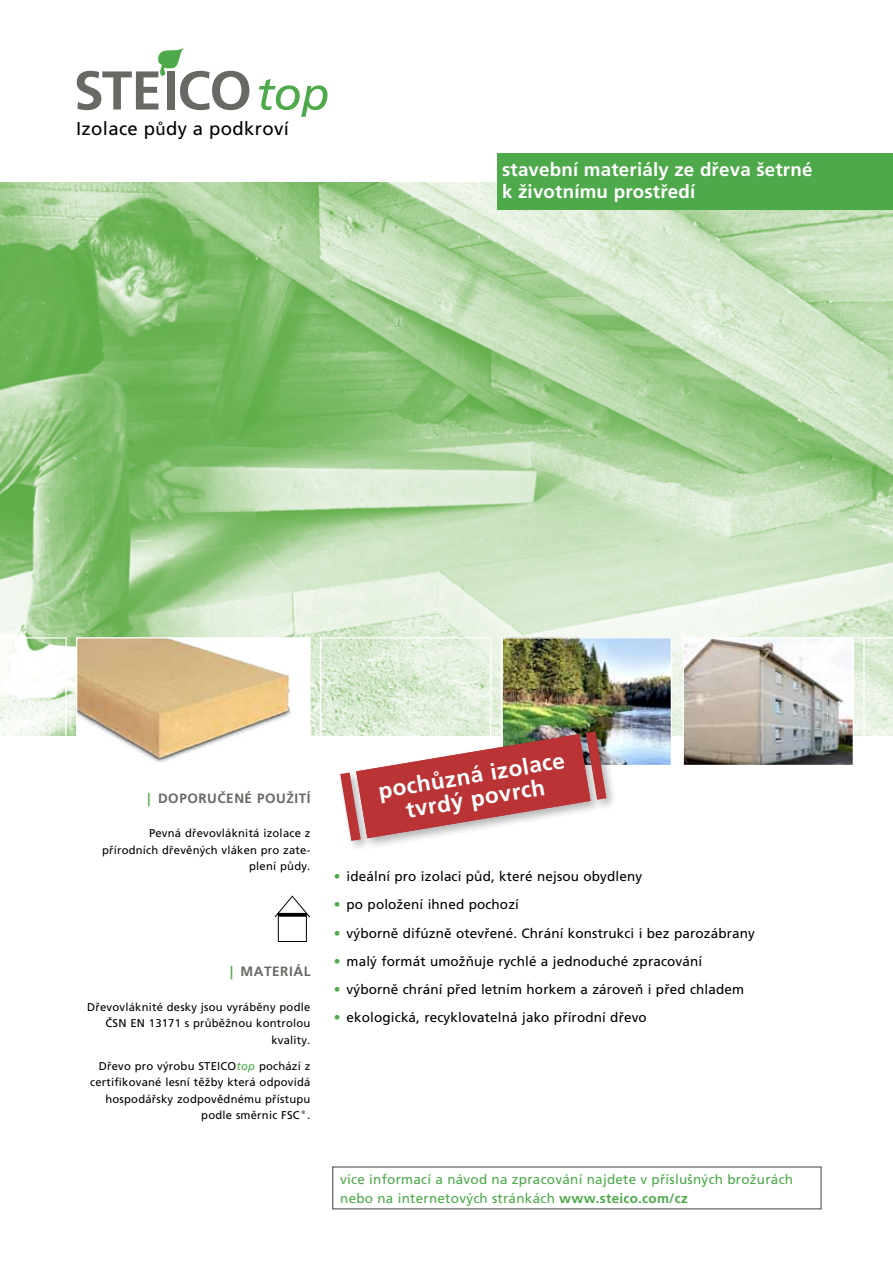
<style>
.page{position:relative;width:893px;height:1263px;background:#fff}
.page>*{position:absolute;margin:0;border:0;box-sizing:border-box;transform-origin:0 0}
.t1{font:700 22.5px/23.4px "Frutiger CE";color:#fff;text-align:center}
.t2{font:700 18.75px/22.5px "Frutiger CE";letter-spacing:.01em;color:#fff}
.t3{font:18.6px "Frutiger";letter-spacing:.02em;color:#000}
.t4{font:13.5px "Frutiger CE";letter-spacing:.01em;color:#000}
.t5{font:13.5px/18.8px "Frutiger CE";letter-spacing:.02em;color:#4da94a}
.t6{font:700 13.5px "Frutiger CE";letter-spacing:.04em;color:#6a6864}
.t7{font:11.25px/16.5px "Frutiger CE";letter-spacing:.02em;color:#000;text-align:right}
.s1{font-family:"Myriad Pro"}
.s2{font-family:"Frutiger";color:#4da94a}
.s3{font-style:italic;color:#4da94a}
.s4{font-weight:700;color:#4da94a}
.s5{color:#4da94a}
.s6{font-weight:700}
</style>
<div class="page">
<svg style="left:274px;top:895px;width:36px;height:47px"></svg>
<svg style="left:278px;top:913px;width:28px;height:4px"></svg>
<img style="left:0;top:183px;width:893px;height:553px">
<svg style="left:77px;top:47px;width:172px;height:63px"></svg>
<svg style="left:259px;top:79px;width:68px;height:38px"></svg>
<img style="left:78px;top:639px;width:231px;height:124px">
<div style="left:76px;top:637px;width:235px;height:129px;border:1px solid #fff"></div>
<div style="left:320px;top:637px;width:171px;height:129px;border:1px solid #fff"></div>
<svg style="left:0;top:637px;width:67px;height:99px"></svg>
<img style="left:503px;top:639px;width:167px;height:125px">
<div style="left:501px;top:637px;width:171px;height:129px;border:1px solid #fff"></div>
<svg style="left:863px;top:637px;width:30px;height:99px;background:#e3efdd"></svg>
<img style="left:685px;top:639px;width:167px;height:125px">
<div style="left:683px;top:637px;width:171px;height:129px;border:1px solid #fff"></div>
<div style="left:337px;top:728px;width:282px;height:125px;background:#000;opacity:.3"></div>
<svg style="left:340px;top:731px;width:266px;height:110px"></svg>
<div style="left:332px;top:1166px;width:490px;height:43px;border:1px solid #6a6864"></div>
<div style="left:497px;top:153px;width:396px;height:57px;background:#4da94a"></div>
<h3 class="t3" style="left:76px;top:118px;width:214px">Izolace p<span class="s1">ů</span>dy a podkroví</h3>
<h2 class="t2" style="left:502px;top:158px;width:312px">stavební materiály ze dřeva šetrné k životnímu prostředí</h2>
<p class="t6" style="left:147px;top:790px;width:165px"><span class="s2">|</span> DOPORUČENÉ POUŽITÍ</p>
<p class="t7" style="left:102px;top:825px;width:210px">Pevná dřevovláknitá izolace z přírodních dřevěných vláken pro zate&shy;plení půdy.</p>
<p class="t6" style="left:230px;top:963px;width:43px"><span class="s2">|</span> Materi</p>
<p class="t6" style="left:293px;top:963px;width:16px">ál</p>
<p class="t7" style="left:87px;top:999px;width:225px">Dřevovláknité desky jsou vyráběny podle<br>ČSN EN 13171 s průběžnou kontrolou kvality.</p>
<p class="t7" style="left:90px;top:1057px;width:222px">Dřevo pro výrobu STEICO<span class="s3">top</span> pochází z certifikované lesní těžby která odpovídá hospodářsky zodpovědnému přístupu podle směrnic FSC<sup>®</sup>.</p>
<h1 class="t1" style="left:377px;top:778px;width:190px;rotate:-9deg">pochůzná izolace tvrdý povrch</h1>
<p class="t4" style="left:334px;top:869px;width:310px"><span class="s4">•</span> ideální pro izolaci půd, které nejsou obydleny</p>
<p class="t4" style="left:334px;top:897px;width:187px"><span class="s5">•</span> po položení ihned pochozí</p>
<p class="t4" style="left:334px;top:925px;width:423px"><span class="s5">•</span> výborně difúzně otevřené. Chrání konstrukci i bez parozábrany</p>
<p class="t4" style="left:334px;top:953px;width:370px"><span class="s5">•</span> malý formát umožňuje rychlé a jednoduché zpracování</p>
<p class="t4" style="left:334px;top:981px;width:412px"><span class="s5">•</span> výborně chrání před letním horkem a zároveň i před chladem</p>
<p class="t4" style="left:334px;top:1009px;width:314px"><span class="s5">•</span> ekologická, recyklovatelná jako přírodní dřevo</p>
<p class="t5" style="left:340px;top:1170px;width:455px">více informací a návod na zpracování najdete v příslušných brožurách nebo na internetových stránkách <span class="s6">www.steico.com/cz</span></p>
</div>
